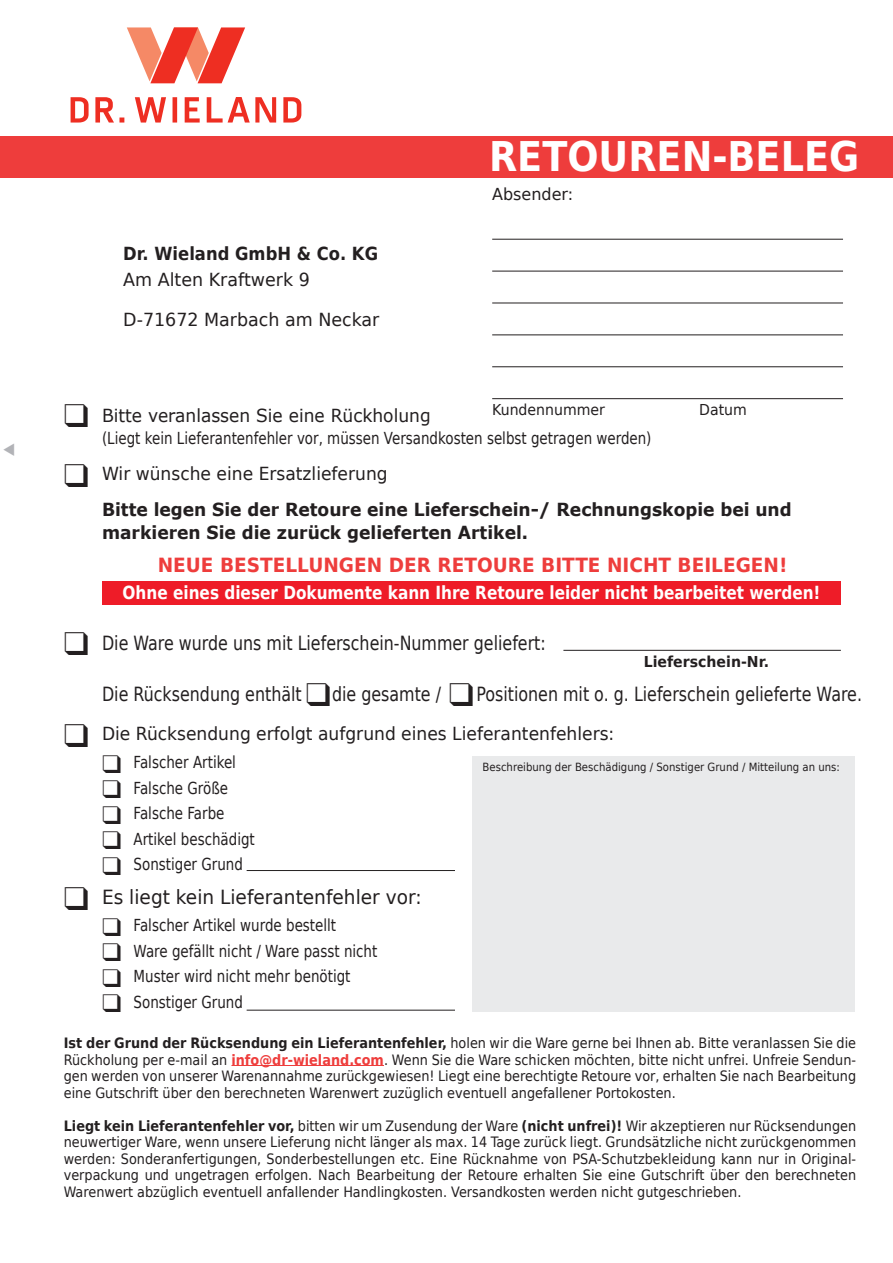
<style>
.page{position:relative;width:893px;height:1263px;background:#fff}
.page>*{position:absolute;margin:0;border:0;box-sizing:border-box;transform-origin:0 0}
.t1{font:700 40.8px "DejaVu Sans";color:#fff;scale:.9 1}
.t2{font:25.5px/25.5px "Zapf Dingbats";color:#231f20;text-align:justify}
.t3{font:19.5px "DejaVu Sans";color:#231f20;scale:.81 1}
.t4{font:700 19.5px "DejaVu Sans";color:#ee3d3c;scale:.95 1}
.t5{font:19.5px "DejaVu Sans";color:#231f20;scale:.95 1}
.t6{font:700 18px/22.5px "Verdana";color:#231f20;scale:.95 1}
.t7{font:18px "DejaVu Sans";color:#231f20;scale:.95 1}
.t8{font:700 18px "DejaVu Sans";color:#fff;scale:.85 1}
.t9{font:18px "DejaVu Sans";color:#231f20}
.t10{font:18px "Verdana";color:#231f20;scale:.95 1}
.t11{font:700 18px "DejaVu Sans";color:#231f20;scale:.91 1}
.t12{font:16.5px/25.5px "DejaVu Sans";color:#231f20;scale:.81 1}
.t13{font:16.5px "DejaVu Sans";color:#231f20}
.t14{font:15px "DejaVu Sans";color:#231f20;scale:.94 1}
.t15{font:700 15px "DejaVu Sans";color:#231f20;scale:.94 1}
.t16{font:14.25px/16.5px "DejaVu Sans";color:#231f20;text-align:justify;scale:.9 1}
.t17{font:11.25px "DejaVu Sans";color:#231f20;scale:.9 1}
.s1{font-weight:700}
.s2{font-weight:700;color:#ee3d3c}
</style>
<div class="page">
<div style="left:0;top:136px;width:893px;height:42px;background:#ee3d3c"></div>
<svg style="left:71px;top:97px;width:230px;height:26px"></svg>
<svg style="left:127px;top:27px;width:118px;height:56px"></svg>
<div style="left:102px;top:581px;width:739px;height:24px;background:#ee1c28"></div>
<hr style="left:492px;top:239px;width:351px;height:1px;background:#231f20">
<hr style="left:492px;top:271px;width:351px;height:1px;background:#231f20">
<hr style="left:492px;top:303px;width:351px;height:1px;background:#231f20">
<hr style="left:492px;top:335px;width:351px;height:1px;background:#231f20">
<hr style="left:492px;top:366px;width:351px;height:1px;background:#231f20">
<hr style="left:492px;top:398px;width:351px;height:1px;background:#231f20">
<hr style="left:563px;top:650px;width:278px;height:1px;background:#231f20">
<div style="left:472px;top:756px;width:383px;height:256px;background:#e9eaeb"></div>
<hr style="left:231px;top:1065px;width:153px;height:1px;background:#ee3d3c">
<hr style="left:247px;top:870px;width:208px;height:1px;background:#231f20">
<hr style="left:247px;top:1010px;width:208px;height:1px;background:#231f20">
<h1 class="t1" style="left:489px;top:123px;width:413px">RETOUREN-BELEG</h1>
<p class="t11" style="left:123px;top:239px;width:282px">Dr. Wieland GmbH &amp; Co. KG</p>
<p class="t9" style="left:123px;top:264px;width:188px">Am Alten Kraftwerk 9</p>
<p class="t9" style="left:123px;top:304px;width:258px">D-71672 Marbach am Neckar</p>
<p class="t13" style="left:492px;top:179px;width:83px">Absender:</p>
<p class="t10" style="left:102px;top:403px;width:347px">Bitte veranlassen Sie eine Rückholung</p>
<p class="t14" style="left:492px;top:397px;width:121px">Kundennummer</p>
<p class="t14" style="left:699px;top:397px;width:52px">Datum</p>
<p class="t12" style="left:102px;top:425px;width:680px">(Liegt kein Lieferantenfehler vor, müssen Versandkosten selbst getragen werden)</p>
<p class="t7" style="left:102px;top:458px;width:302px">Wir wünsche eine Ersatzlieferung</p>
<p class="t6" style="left:102px;top:498px;width:727px">Bitte legen Sie der Retoure eine Lieferschein-/ Rechnungskopie bei und markieren Sie die zurück gelieferten Artikel.</p>
<h3 class="t4" style="left:158px;top:549px;width:664px">NEUE BESTELLUNGEN DER RETOURE BITTE NICHT BEILEGEN!</h3>
<p class="t8" style="left:123px;top:578px;width:823px">Ohne eines dieser Dokumente kann Ihre Retoure leider nicht bearbeitet werden!</p>
<h3 class="t3" style="left:64px;top:625px;width:597px">❑ Die Ware wurde uns mit Lieferschein-Nummer geliefert:</h3>
<p class="t15" style="left:644px;top:649px;width:135px">Lieferschein-Nr.</p>
<h3 class="t3" style="left:102px;top:676px;width:248px">Die Rücksendung enthält</h3>
<h3 class="t3" style="left:332px;top:676px;width:136px">die gesamte /</h3>
<h3 class="t3" style="left:476px;top:676px;width:478px">Positionen mit o. g. Lieferschein gelieferte Ware.</h3>
<p class="t7" style="left:64px;top:718px;width:581px">❑ Die Rücksendung erfolgt aufgrund eines Lieferantenfehlers:</p>
<p class="t12" style="left:134px;top:749px;width:151px;text-indent:-32px">❑ Falscher Artikel<br>Falsche Größe<br>Falsche Farbe<br>Artikel beschädigt<br>Sonstiger Grund</p>
<p class="t17" style="left:483px;top:757px;width:398px">Beschreibung der Beschädigung / Sonstiger Grund / Mitteilung an uns:</p>
<h2 class="t2" style="left:102px;top:777px;width:21px">❑ ❑ ❑ ❑</h2>
<h3 class="t5" style="left:64px;top:880px;width:378px">❑ Es liegt kein Lieferantenfehler vor:</h3>
<p class="t12" style="left:134px;top:912px;width:303px;text-indent:-32px">❑ Falscher Artikel wurde bestellt<br>Ware gefällt nicht / Ware passt nicht<br>Muster wird nicht mehr benötigt<br>Sonstiger Grund</p>
<h2 class="t2" style="left:102px;top:940px;width:21px">❑ ❑ ❑</h2>
<p class="t16" style="left:64px;top:1034px;width:882px"><span class="s1">Ist der Grund der Rücksendung ein Lieferantenfehler,</span> holen wir die Ware gerne bei Ihnen ab. Bitte veranlassen Sie die Rückholung per e-mail an <span class="s2">info@dr-wieland.com</span>. Wenn Sie die Ware schicken möchten, bitte nicht unfrei. Unfreie Sendun&shy;gen werden von unserer Warenannahme zurückgewiesen! Liegt eine berechtigte Retoure vor, erhalten Sie nach Bearbeitung eine Gutschrift über den berechneten Warenwert zuzüglich eventuell angefallener Portokosten.</p>
<p class="t16" style="left:64px;top:1117px;width:882px"><span class="s1">Liegt kein Lieferantenfehler vor,</span> bitten wir um Zusendung der Ware <span class="s1">(nicht unfrei)!</span> Wir akzeptieren nur Rücksendungen neuwertiger Ware, wenn unsere Lieferung nicht länger als max. 14 Tage zurück liegt. Grundsätzliche nicht zurückgenommen werden: Sonderanfertigungen, Sonderbestellungen etc. Eine Rücknahme von PSA-Schutzbekleidung kann nur in Original&shy;verpackung und ungetragen erfolgen. Nach Bearbeitung der Retoure erhalten Sie eine Gutschrift über den berechneten Warenwert abzüglich eventuell anfallender Handlingkosten. Versandkosten werden nicht gutgeschrieben.</p>
</div>
